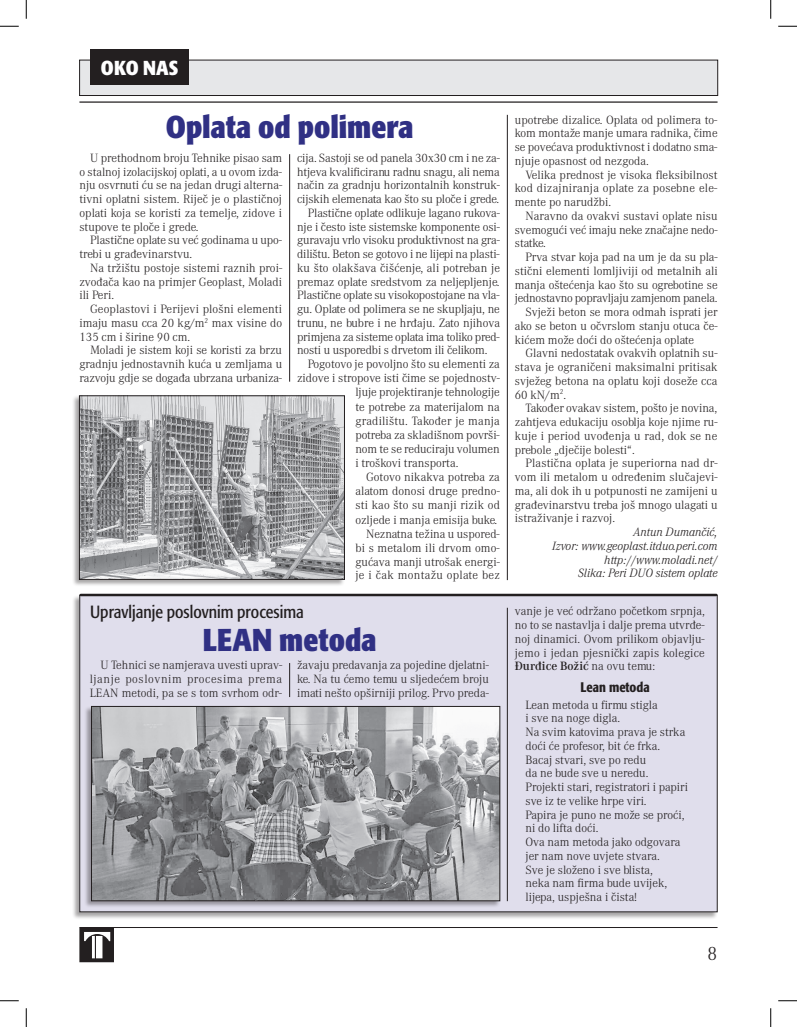
<style>
.page{position:relative;width:797px;height:1027px;background:#fff}
.page>*{position:absolute;margin:0;border:0;box-sizing:border-box;transform-origin:0 0}
.t1{font:50px "ABC Znaci Firmi";color:#231f20}
.t2{font:700 condensed 31.25px "Formata";color:#303084}
.t3{font:700 condensed 20px "Formata";letter-spacing:.005em;color:#fff}
.t4{font:300 20px "Mercedes";color:#231f20}
.t5{font:17.5px "Formata Condensed";color:#231f20}
.t6{font:700 13.75px "Formata Condensed";color:#231f20}
.t7{font:300 12.5px/13.8px "Mercedes";color:#231f20;text-align:justify}
.t8{font:italic 300 12.5px/13.8px "Mercedes";color:#231f20;text-align:right}
.t9{font:300 12.5px "Mercedes";letter-spacing:-.02em;color:#231f20}
.t10{font:300 12.5px "Mercedes";letter-spacing:.025em;color:#231f20}
.s1{font-weight:600}
</style>
<div class="page">
<hr style="left:79px;top:927px;width:638px;height:1px;background:#231f20">
<div style="left:72px;top:595px;width:645px;height:324px;background:#231f20;opacity:.4"></div>
<div style="left:80px;top:595px;width:637px;height:317px;background:#e0deec"></div>
<hr style="left:79px;top:101px;width:638px;height:2px;background:#231f20">
<div style="left:79px;top:60px;width:639px;height:36px;background:#e6e7e9;border:1px solid #231f20"></div>
<div style="left:91px;top:49px;width:98px;height:36px;background:#231f20"></div>
<hr style="left:289px;top:154px;width:1px;height:228px;background:#231f20">
<hr style="left:289px;top:663px;width:1px;height:34px;background:#231f20">
<hr style="left:507px;top:115px;width:1px;height:465px;background:#231f20">
<hr style="left:507px;top:608px;width:1px;height:293px;background:#231f20">
<div style="left:84px;top:706px;width:416px;height:202px;background:#231f20;opacity:.4"></div>
<img style="left:93px;top:708px;width:405px;height:191px">
<div style="left:91px;top:706px;width:409px;height:195px;border:1px solid #231f20"></div>
<div style="left:72px;top:395px;width:273px;height:192px;background:#231f20;opacity:.4"></div>
<img style="left:81px;top:397px;width:262px;height:181px">
<div style="left:79px;top:395px;width:266px;height:185px;border:1px solid #231f20"></div>
<hr style="left:81px;top:594px;width:635px;height:2px;background:#231f20">
<svg style="left:0;top:25px;width:19px;height:2px"></svg>
<svg style="left:778px;top:25px;width:19px;height:2px"></svg>
<svg style="left:0;top:1000px;width:19px;height:1px"></svg>
<svg style="left:778px;top:1000px;width:19px;height:1px"></svg>
<svg style="left:25px;top:0;width:2px;height:19px"></svg>
<svg style="left:25px;top:1008px;width:2px;height:19px"></svg>
<svg style="left:770px;top:0;width:1px;height:19px"></svg>
<svg style="left:770px;top:1008px;width:1px;height:19px"></svg>
<h3 class="t3" style="left:101px;top:55px;width:79px">OKO NAS</h3>
<h2 class="t2" style="left:166px;top:108px;width:249px">Oplata od polimera</h2>
<p class="t7" style="left:297px;top:151px;width:204px">cija. Sastoji se od panela 30x30 cm i ne za-</p>
<p class="t7" style="left:297px;top:165px;width:204px">htjeva kvalificiranu radnu snagu, ali nema</p>
<p class="t7" style="left:297px;top:179px;width:204px">način za gradnju horizontalnih konstruk-</p>
<p class="t7" style="left:297px;top:192px;width:203px">cijskih elemenata kao što su ploče i grede.</p>
<p class="t7" style="left:308px;top:206px;width:193px">Plastične oplate odlikuje lagano rukova-</p>
<p class="t7" style="left:297px;top:220px;width:204px">nje i često iste sistemske komponente osi-</p>
<p class="t7" style="left:297px;top:234px;width:204px">guravaju vrlo visoku produktivnost na gra-</p>
<p class="t7" style="left:297px;top:247px;width:204px">dilištu. Beton se gotovo i ne lijepi na plasti-</p>
<p class="t7" style="left:297px;top:261px;width:204px">ku što olakšava čišćenje, ali potreban je</p>
<p class="t7" style="left:297px;top:275px;width:204px">premaz oplate sredstvom za neljepljenje.</p>
<p class="t7" style="left:297px;top:289px;width:204px">Plastične oplate su visokopostojane na vla-</p>
<p class="t7" style="left:297px;top:302px;width:204px">gu. Oplate od polimera se ne skupljaju, ne</p>
<p class="t7" style="left:297px;top:316px;width:204px">trunu, ne bubre i ne hrđaju. Zato njihova</p>
<p class="t7" style="left:297px;top:330px;width:204px">primjena za sisteme oplata ima toliko pred-</p>
<p class="t7" style="left:297px;top:344px;width:192px">nosti u usporedbi s drvetom ili čelikom.</p>
<p class="t7" style="left:308px;top:357px;width:193px">Pogotovo je povoljno što su elementi za</p>
<p class="t7" style="left:297px;top:372px;width:204px">zidove i stropove isti čime se pojednostv-</p>
<p class="t7" style="left:355px;top:386px;width:146px">ljuje projektiranje tehnologije</p>
<p class="t7" style="left:355px;top:400px;width:146px">te potrebe za materijalom na</p>
<p class="t7" style="left:355px;top:414px;width:146px">gradilištu. Također je manja</p>
<p class="t7" style="left:355px;top:428px;width:146px">potreba za skladišnom površi-</p>
<p class="t7" style="left:355px;top:442px;width:146px">nom te se reduciraju volumen</p>
<p class="t7" style="left:355px;top:456px;width:104px">i troškovi transporta.</p>
<p class="t7" style="left:366px;top:470px;width:135px">Gotovo nikakva potreba za</p>
<p class="t7" style="left:355px;top:485px;width:146px">alatom donosi druge predno-</p>
<p class="t7" style="left:355px;top:499px;width:146px">sti kao što su manji rizik od</p>
<p class="t7" style="left:355px;top:513px;width:143px">ozljede i manja emisija buke.</p>
<p class="t7" style="left:366px;top:527px;width:135px">Neznatna težina u uspored-</p>
<p class="t7" style="left:355px;top:541px;width:146px">bi s metalom ili drvom omo-</p>
<p class="t7" style="left:355px;top:555px;width:146px">gućava manji utrošak energi-</p>
<p class="t10" style="left:355px;top:568px;width:146px">je i čak montažu oplate bez</p>
<p class="t7" style="left:79px;top:151px;width:204px;text-indent:11px">U prethodnom broju Tehnike pisao sam o stalnoj izolacijskoj oplati, a u ovom izda&shy;nju osvrnuti ću se na jedan drugi alterna&shy;tivni oplatni sistem. Riječ je o plastičnoj oplati koja se koristi za temelje, zidove i stupove te ploče i grede.</p>
<p class="t7" style="left:79px;top:234px;width:204px;text-indent:11px">Plastične oplate su već godinama u upo&shy;trebi u građevinarstvu.</p>
<p class="t7" style="left:79px;top:261px;width:204px;text-indent:11px">Na tržištu postoje sistemi raznih proi&shy;zvođača kao na primjer Geoplast, Moladi ili Peri.</p>
<p class="t7" style="left:79px;top:302px;width:204px;text-indent:11px">Geoplastovi i Perijevi plošni elementi imaju masu cca 20 kg/m<sup>2</sup> max visine do 135 cm i širine 90 cm.</p>
<p class="t7" style="left:79px;top:344px;width:204px;text-indent:11px">Moladi je sistem koji se koristi za brzu gradnju jednostavnih kuća u zemljama u razvoju gdje se događa ubrzana urbaniza-</p>
<h3 class="t5" style="left:90px;top:601px;width:215px">Upravljanje poslovnim procesima</h3>
<p class="t7" style="left:297px;top:659px;width:193px">žavaju predavanja za pojedine djelatni&shy;ke. Na tu ćemo temu u sljedećem broju imati nešto opširniji prilog. Prvo preda-</p>
<h2 class="t2" style="left:203px;top:621px;width:175px">LEAN metoda</h2>
<p class="t7" style="left:90px;top:659px;width:194px;text-indent:11px">U Tehnici se namjerava uvesti uprav&shy;ljanje poslovnim procesima prema LEAN metodi, pa se s tom svrhom odr-</p>
<h1 class="t1" style="left:78px;top:906px;width:40px">√</h1>
<p class="t7" style="left:515px;top:113px;width:204px">upotrebe dizalice. Oplata od polimera to&shy;kom montaže manje umara radnika, čime se povećava produktivnost i dodatno sma&shy;njuje opasnost od nezgoda.</p>
<p class="t7" style="left:515px;top:168px;width:204px;text-indent:11px">Velika prednost je visoka fleksibilnost kod dizajniranja oplate za posebne ele&shy;mente po narudžbi.</p>
<p class="t7" style="left:515px;top:209px;width:204px;text-indent:11px">Naravno da ovakvi sustavi oplate nisu svemogući već imaju neke značajne nedo&shy;statke.</p>
<p class="t7" style="left:525px;top:250px;width:193px">Prva stvar koja pad na um je da su pla-</p>
<p class="t7" style="left:515px;top:264px;width:204px">stični elementi lomljiviji od metalnih ali</p>
<p class="t7" style="left:515px;top:278px;width:204px">manja oštećenja kao što su ogrebotine se</p>
<p class="t9" style="left:515px;top:291px;width:204px">jednostavno popravljaju zamjenom panela.</p>
<p class="t7" style="left:525px;top:305px;width:193px">Svježi beton se mora odmah isprati jer</p>
<p class="t7" style="left:515px;top:319px;width:204px">ako se beton u očvrslom stanju otuca če-</p>
<p class="t7" style="left:515px;top:333px;width:181px">kićem može doći do oštećenja oplate</p>
<p class="t7" style="left:525px;top:347px;width:193px">Glavni nedostatak ovakvih oplatnih su-</p>
<p class="t7" style="left:515px;top:360px;width:204px">stava je ograničeni maksimalni pritisak</p>
<p class="t7" style="left:515px;top:374px;width:204px">svježeg betona na oplatu koji doseže cca</p>
<p class="t7" style="left:515px;top:388px;width:53px">60 kN/m<sup>2</sup>.</p>
<p class="t7" style="left:525px;top:402px;width:193px">Također ovakav sistem, pošto je novina,</p>
<p class="t7" style="left:515px;top:415px;width:204px">zahtjeva edukaciju osoblja koje njime ru-</p>
<p class="t7" style="left:515px;top:429px;width:204px">kuje i period uvođenja u rad, dok se ne</p>
<p class="t7" style="left:515px;top:443px;width:121px">prebole „dječije bolesti“.</p>
<p class="t7" style="left:525px;top:457px;width:193px">Plastična oplata je superiorna nad dr-</p>
<p class="t7" style="left:515px;top:470px;width:204px">vom ili metalom u određenim slučajevi-</p>
<p class="t7" style="left:515px;top:484px;width:204px">ma, ali dok ih u potpunosti ne zamijeni u</p>
<p class="t7" style="left:515px;top:498px;width:204px">građevinarstvu treba još mnogo ulagati u</p>
<p class="t7" style="left:515px;top:512px;width:102px">istraživanje i razvoj.</p>
<p class="t8" style="left:552px;top:525px;width:167px">Antun Dumančić,<br>Izvor: www.geoplast.itduo.peri.com http://www.moladi.net/<br>Slika: Peri DUO sistem oplate</p>
<p class="t7" style="left:515px;top:605px;width:191px">vanje je već održano početkom srpnja, no to se nastavlja i dalje prema utvrđe&shy;noj dinamici. Ovom prilikom objavlju&shy;jemo i jedan pjesnički zapis kolegice <span class="s1">Đurđice Božić</span> na ovu temu:</p>
<p class="t6" style="left:580px;top:679px;width:71px">Lean metoda</p>
<p class="t7" style="left:525px;top:698px;width:164px;text-align:left">Lean metoda u firmu stigla<br>i sve na noge digla.<br>Na svim katovima prava je strka doći će profesor, bit će frka.<br>Bacaj stvari, sve po redu<br>da ne bude sve u neredu.<br>Projekti stari, registratori i papiri sve iz te velike hrpe viri.<br>Papira je puno ne može se proći, ni do lifta doći.<br>Ova nam metoda jako odgovara jer nam nove uvjete stvara.<br>Sve je složeno i sve blista,<br>neka nam firma bude uvijek, lijepa, uspješna i čista!</p>
<h3 class="t4" style="left:707px;top:942px;width:12px">8</h3>
</div>
